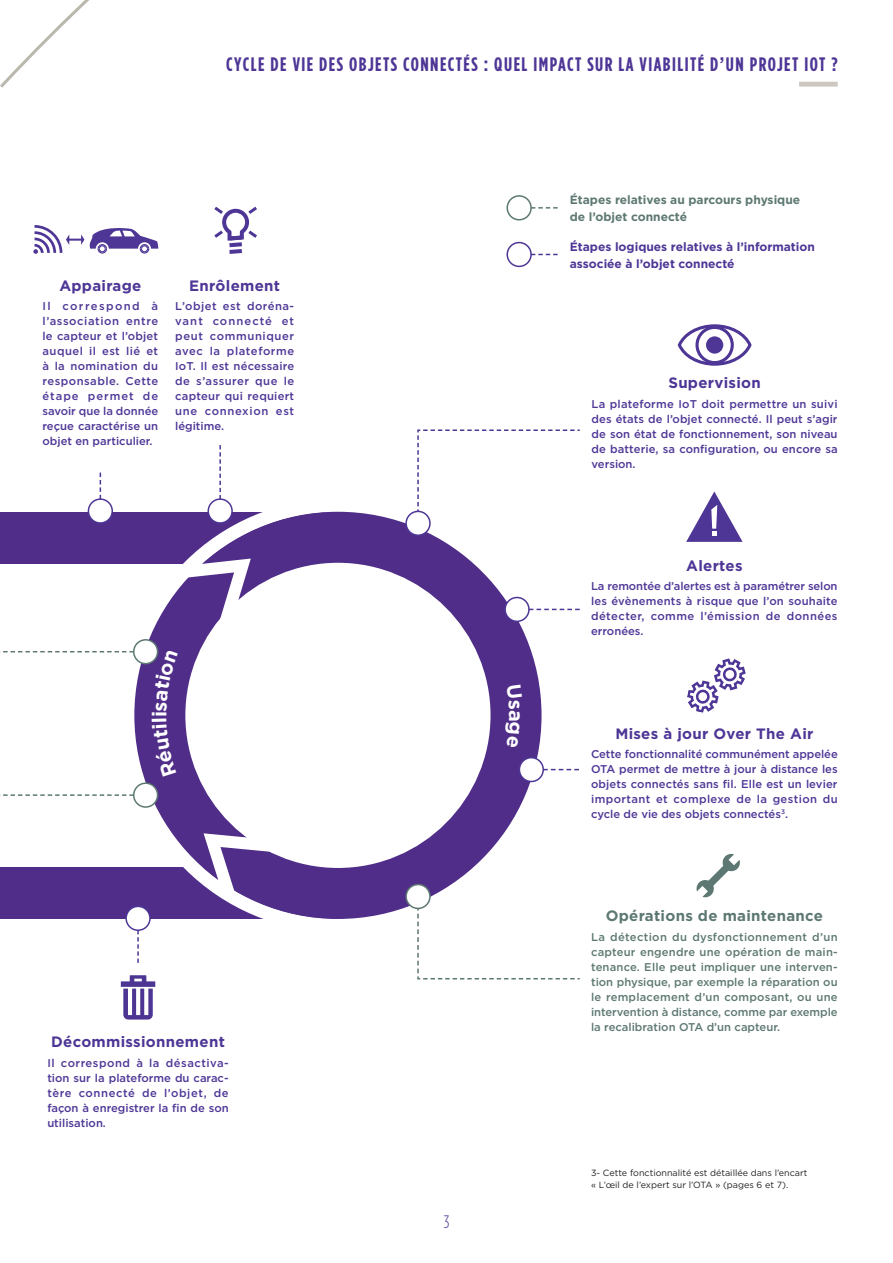
<style>
.page{position:relative;width:893px;height:1263px;background:#fff}
.page>*{position:absolute;margin:0;border:0;box-sizing:border-box;transform-origin:0 0}
.t1{font:700 19.95px "Gotham";color:#fff}
.t2{font:700 19.5px "Gotham Condensed";letter-spacing:.075em;color:#4e3696}
.t3{font:300 18px "Gotham Condensed";color:#4e3696}
.t4{font:700 15px "Gotham";letter-spacing:.02em;color:#4e3696}
.t5{font:700 15px "Gotham";letter-spacing:.02em;color:#5d7872}
.t6{font:700 12px/17.2px "Gotham";color:#4e3696}
.t7{font:700 12px/17.2px "Gotham";color:#5d7872}
.t8{font:500 11.25px/15px "Gotham";color:#4e3696;text-align:justify}
.t9{font:500 11.25px/15px "Gotham";letter-spacing:-.005em;color:#5d7872;text-align:justify}
.t10{font:9px/12px "Gotham";color:#231f20}
</style>
<div class="page">
<svg style="left:0;top:0;width:89px;height:88px"></svg>
<div style="left:0;top:512px;width:337px;height:51px;background:#502d88"></div>
<div style="left:0;top:868px;width:338px;height:51px;background:#502d88"></div>
<div style="left:121px;top:499px;width:434px;height:433px;border:14px solid #fff;border-radius:50%"></div>
<div style="left:134px;top:512px;width:407px;height:407px;background:#502d88;border-radius:50%"></div>
<div style="left:185px;top:563px;width:305px;height:305px;background:#fff;border-radius:50%"></div>
<svg style="left:169px;top:552px;width:90px;height:84px"></svg>
<svg style="left:195px;top:826px;width:88px;height:87px"></svg>
<hr style="left:799px;top:82px;width:38px;height:4px;background:#ccc8c1">
<div style="left:506px;top:195px;width:26px;height:25px;border:2px solid #5d7872;border-radius:50%"></div>
<svg style="left:531px;top:207px;width:27px;height:2px"></svg>
<div style="left:506px;top:242px;width:26px;height:25px;border:2px solid #4e3696;border-radius:50%"></div>
<svg style="left:531px;top:254px;width:27px;height:1px"></svg>
<div style="left:126px;top:906px;width:24px;height:24px;background:#fff;border-radius:50%"></div>
<div style="left:125px;top:906px;width:26px;height:25px;border:2px solid #4e3696;border-radius:50%"></div>
<svg style="left:137px;top:930px;width:2px;height:33px"></svg>
<div style="left:505px;top:597px;width:24px;height:24px;background:#fff;border-radius:50%"></div>
<div style="left:504px;top:597px;width:26px;height:25px;border:2px solid #4e3696;border-radius:50%"></div>
<svg style="left:529px;top:609px;width:51px;height:1px"></svg>
<div style="left:519px;top:758px;width:24px;height:23px;background:#fff;border-radius:50%"></div>
<div style="left:519px;top:757px;width:25px;height:25px;border:2px solid #4e3696;border-radius:50%"></div>
<svg style="left:543px;top:769px;width:36px;height:1px"></svg>
<div style="left:88px;top:499px;width:24px;height:24px;background:#fff;border-radius:50%"></div>
<div style="left:88px;top:498px;width:25px;height:26px;border:2px solid #4e3696;border-radius:50%"></div>
<svg style="left:100px;top:473px;width:1px;height:26px"></svg>
<div style="left:208px;top:499px;width:24px;height:24px;background:#fff;border-radius:50%"></div>
<div style="left:207px;top:498px;width:26px;height:26px;border:2px solid #4e3696;border-radius:50%"></div>
<svg style="left:219px;top:445px;width:2px;height:54px"></svg>
<div style="left:406px;top:511px;width:24px;height:24px;background:#fff;border-radius:50%"></div>
<div style="left:405px;top:511px;width:26px;height:25px;border:2px solid #4e3696;border-radius:50%"></div>
<svg style="left:417px;top:429px;width:163px;height:84px"></svg>
<div style="left:406px;top:884px;width:24px;height:24px;background:#fff;border-radius:50%"></div>
<div style="left:405px;top:884px;width:26px;height:25px;border:2px solid #5d7872;border-radius:50%"></div>
<svg style="left:417px;top:907px;width:163px;height:73px"></svg>
<div style="left:134px;top:640px;width:24px;height:24px;background:#fff;border-radius:50%"></div>
<div style="left:133px;top:639px;width:25px;height:25px;border:2px solid #5d7872;border-radius:50%"></div>
<svg style="left:0;top:651px;width:134px;height:1px"></svg>
<div style="left:134px;top:783px;width:24px;height:24px;background:#fff;border-radius:50%"></div>
<div style="left:133px;top:782px;width:25px;height:26px;border:2px solid #5d7872;border-radius:50%"></div>
<svg style="left:0;top:794px;width:134px;height:2px"></svg>
<svg style="left:696px;top:854px;width:44px;height:43px"></svg>
<svg style="left:214px;top:207px;width:43px;height:47px"></svg>
<svg style="left:33px;top:225px;width:125px;height:29px"></svg>
<svg style="left:687px;top:658px;width:59px;height:55px"></svg>
<svg style="left:686px;top:492px;width:57px;height:50px"></svg>
<div style="left:678px;top:324px;width:73px;height:42px;border:3px solid #4e3696;border-radius:50%"></div>
<div style="left:695px;top:326px;width:39px;height:38px;border:3px solid #4e3696;border-radius:50%"></div>
<div style="left:706px;top:336px;width:17px;height:18px;background:#4e3696;border-radius:50%"></div>
<svg style="left:121px;top:975px;width:34px;height:44px"></svg>
<svg style="left:155px;top:650px;width:4px;height:10px"></svg>
<h2 class="t2" style="left:226px;top:53px;width:613px">CYCLE DE VIE DES OBJETS CONNECTÉS : QUEL IMPACT SUR LA VIABILITÉ D’UN PROJET IOT ?</h2>
<h3 class="t4" style="left:59px;top:275px;width:84px">Appairage</h3>
<p class="t8" style="left:43px;top:298px;width:117px">Il correspond à l’association entre le capteur et l’objet auquel il est lié et à la nomination du responsable. Cette étape permet de savoir que la donnée reçue caractérise un objet en particulier.</p>
<h3 class="t4" style="left:189px;top:275px;width:92px">Enrôlement</h3>
<p class="t8" style="left:175px;top:298px;width:121px">L’objet est doréna&shy;vant connecté et peut communiquer avec la plateforme IoT. Il est nécessaire de s’assurer que le capteur qui requiert une connexion est légitime.</p>
<h1 class="t1" style="left:146px;top:717px;width:8px;rotate:-90deg">i</h1>
<h1 class="t1" style="left:529px;top:710px;width:13px;rotate:90deg">a</h1>
<h3 class="t4" style="left:51px;top:1032px;width:175px">Décommissionnement</h3>
<p class="t8" style="left:47px;top:1055px;width:183px">Il correspond à la désactiva&shy;tion sur la plateforme du carac&shy;tère connecté de l’objet, de façon à enregistrer la fin de son utilisation.</p>
<h3 class="t3" style="left:444px;top:1212px;width:7px">3</h3>
<p class="t7" style="left:570px;top:191px;width:232px">Étapes relatives au parcours physique de l’objet connecté</p>
<p class="t6" style="left:570px;top:238px;width:247px">Étapes logiques relatives à l’information associée à l’objet connecté</p>
<h3 class="t4" style="left:668px;top:373px;width:94px">Supervision</h3>
<p class="t8" style="left:592px;top:396px;width:248px">La plateforme IoT doit permettre un suivi des états de l’objet connecté. Il peut s’agir de son état de fonctionnement, son niveau de batterie, sa configuration, ou encore sa version.</p>
<h3 class="t4" style="left:686px;top:556px;width:58px">Alertes</h3>
<p class="t8" style="left:591px;top:579px;width:248px">La remontée d’alertes est à paramétrer selon les évènements à risque que l’on souhaite détecter, comme l’émission de données erronées.</p>
<h3 class="t4" style="left:615px;top:723px;width:200px">Mises à jour Over The Air</h3>
<p class="t8" style="left:591px;top:746px;width:248px">Cette fonctionnalité communément appelée OTA permet de mettre à jour à distance les objets connectés sans fil. Elle est un levier important et complexe de la gestion du cycle de vie des objets connectés<sup>3</sup>.</p>
<h3 class="t5" style="left:606px;top:906px;width:219px">Opérations de maintenance</h3>
<p class="t9" style="left:591px;top:929px;width:248px">La détection du dysfonctionnement d’un capteur engendre une opération de main&shy;tenance. Elle peut impliquer une interven&shy;tion physique, par exemple la réparation ou le remplacement d’un composant, ou une intervention à distance, comme par exemple la recalibration OTA d’un capteur.</p>
<p class="t10" style="left:591px;top:1166px;width:218px">3- Cette fonctionnalité est détaillée dans l’encart « L’œil de l’expert sur l’OTA » (pages 6 et 7).</p>
</div>
